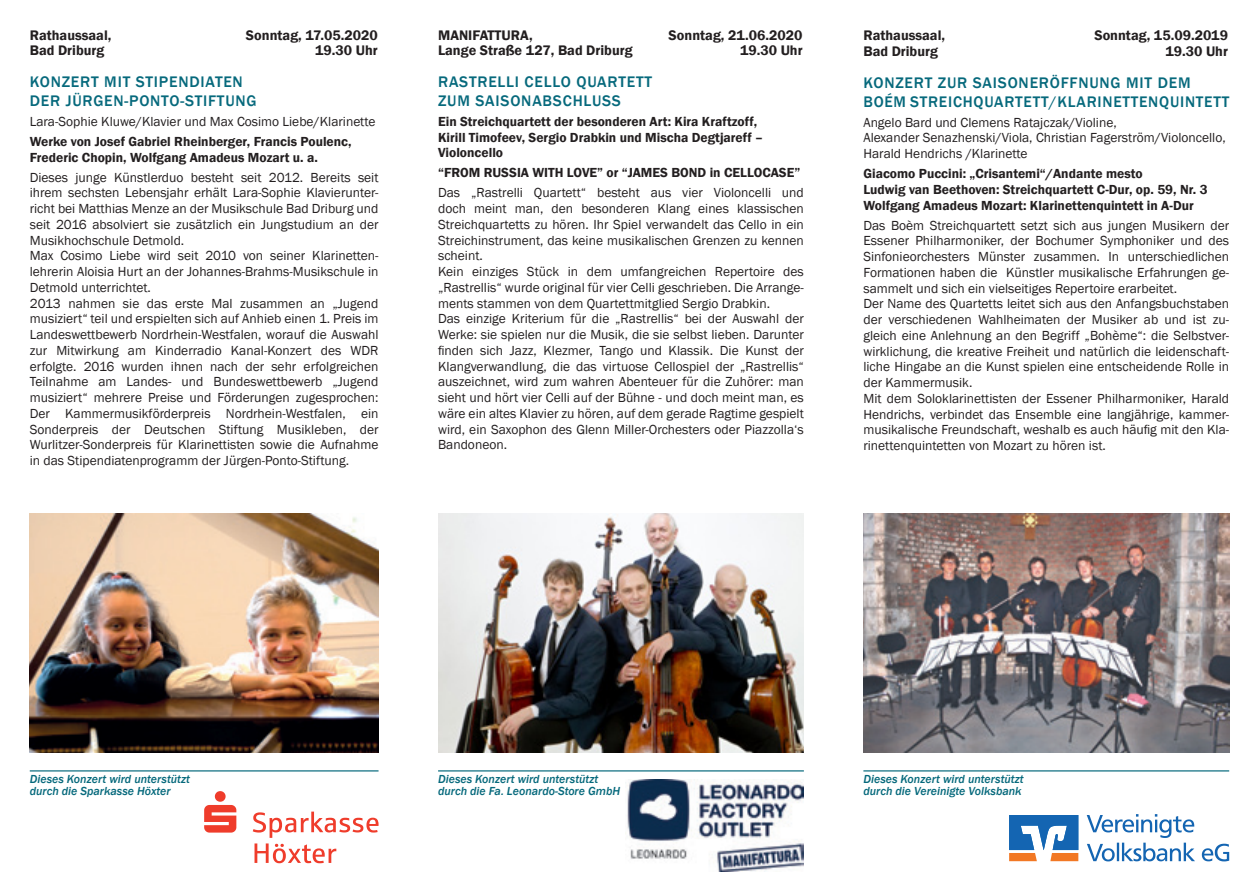
<style>
.page{position:relative;width:1259px;height:893px;background:#fff}
.page>*{position:absolute;margin:0;border:0;box-sizing:border-box;transform-origin:0 0}
.t1{font:500 15.75px/18.8px "Franklin Gothic";letter-spacing:.05em;color:#06697c}
.t2{font:600 14.25px "Franklin Gothic";color:#231f20}
.t3{font:13.5px/15.8px "Franklin Gothic";color:#231f20}
.t4{font:600 13.5px/15.8px "Franklin Gothic";color:#231f20}
.t5{font:italic 500 12px/12px "Franklin Gothic";color:#06697c}
</style>
<div class="page">
<hr style="left:863px;top:770px;width:366px;height:1px;background:#06697c">
<hr style="left:438px;top:770px;width:366px;height:1px;background:#06697c">
<hr style="left:30px;top:770px;width:348px;height:1px;background:#06697c">
<img style="left:863px;top:514px;width:366px;height:238px">
<img style="left:438px;top:513px;width:366px;height:239px">
<img style="left:30px;top:513px;width:348px;height:239px">
<svg style="left:204px;top:791px;width:32px;height:42px"></svg>
<svg style="left:253px;top:812px;width:125px;height:51px"></svg>
<img style="left:625px;top:779px;width:179px;height:93px">
<svg style="left:1086px;top:814px;width:143px;height:47px"></svg>
<svg style="left:1009px;top:815px;width:69px;height:46px"></svg>
<p class="t2" style="left:30px;top:26px;width:83px">Rathaussaal,</p>
<p class="t2" style="left:246px;top:26px;width:133px">Sonntag, 17.05.2020</p>
<p class="t2" style="left:30px;top:42px;width:76px">Bad Driburg</p>
<p class="t2" style="left:315px;top:42px;width:64px">19.30 Uhr</p>
<p class="t1" style="left:30px;top:73px;width:228px">KONZERT MIT STIPENDIATEN<br>DER JÜRGEN-PONTO-STIFTUNG</p>
<p class="t3" style="left:30px;top:114px;width:347px">Lara-Sophie Kluwe/Klavier und Max Cosimo Liebe/Klarinette</p>
<p class="t4" style="left:30px;top:134px;width:323px">Werke von Josef Gabriel Rheinberger, Francis Poulenc,<br>Frederic Chopin, Wolfgang Amadeus Mozart u. a.</p>
<p class="t3" style="left:30px;top:169px;width:350px">Dieses junge Künstlerduo besteht seit 2012. Bereits seit ihrem sechsten Lebensjahr erhält Lara-Sophie Klavierunter&shy;richt bei Matthias Menze an der Musikschule Bad Driburg und seit 2016 absolviert sie zusätzlich ein Jungstudium an der Musikhochschule Detmold.<br>Max Cosimo Liebe wird seit 2010 von seiner Klarinetten&shy;lehrerin Aloisia Hurt an der Johannes-Brahms-Musikschule in Detmold unterrichtet.<br>2013 nahmen sie das erste Mal zusammen an „Jugend musiziert“ teil und erspielten sich auf Anhieb einen 1. Preis im Landeswettbewerb Nordrhein-Westfalen, worauf die Auswahl zur Mitwirkung am Kinderradio Kanal-Konzert des WDR erfolgte. 2016 wurden ihnen nach der sehr erfolgreichen Teilnahme am Landes- und Bundeswettbewerb „Jugend musiziert“ mehrere Preise und Förderungen zugesprochen:<br>Der Kammermusikförderpreis Nordrhein-Westfalen, ein Sonderpreis der Deutschen Stiftung Musikleben, der Wurlitzer-Sonderpreis für Klarinettisten sowie die Aufnahme in das Stipendiatenprogramm der Jürgen-Ponto-Stiftung.</p>
<p class="t2" style="left:438px;top:26px;width:96px">MANIFATTURA,</p>
<p class="t2" style="left:668px;top:26px;width:136px">Sonntag, 21.06.2020</p>
<p class="t2" style="left:438px;top:42px;width:196px">Lange Straße 127, Bad Driburg</p>
<p class="t2" style="left:740px;top:42px;width:64px">19.30 Uhr</p>
<p class="t1" style="left:438px;top:73px;width:215px">RASTRELLI CELLO QUARTETT<br>ZUM SAISONABSCHLUSS</p>
<p class="t4" style="left:438px;top:114px;width:326px">Ein Streichquartett der besonderen Art: Kira Kraftzoff,<br>Kirill Timofeev, Sergio Drabkin und Mischa Degtjareff –<br>Violoncello</p>
<p class="t4" style="left:438px;top:165px;width:364px">“FROM RUSSIA WITH LOVE” or “JAMES BOND in CELLOCASE”</p>
<p class="t3" style="left:438px;top:185px;width:367px">Das „Rastrelli Quartett“ besteht aus vier Violoncelli und doch meint man, den besonderen Klang eines klassischen Streichquartetts zu hören. Ihr Spiel verwandelt das Cello in ein Streichinstrument, das keine musikalischen Grenzen zu kennen scheint.<br>Kein einziges Stück in dem umfangreichen Repertoire des „Rastrellis“ wurde original für vier Celli geschrieben. Die Arrange&shy;ments stammen von dem Quartettmitglied Sergio Drabkin.<br>Das einzige Kriterium für die „Rastrellis“ bei der Auswahl der Werke: sie spielen nur die Musik, die sie selbst lieben. Darunter finden sich Jazz, Klezmer, Tango und Klassik. Die Kunst der Klangverwandlung, die das virtuose Cellospiel der „Rastrellis“ auszeichnet, wird zum wahren Abenteuer für die Zuhörer: man sieht und hört vier Celli auf der Bühne - und doch meint man, es wäre ein altes Klavier zu hören, auf dem gerade Ragtime gespielt wird, ein Saxophon des Glenn Miller-Orchesters oder Piazzolla‘s Bandoneon.</p>
<p class="t2" style="left:863px;top:26px;width:83px">Rathaussaal,</p>
<p class="t2" style="left:1094px;top:26px;width:135px">Sonntag, 15.09.2019</p>
<p class="t2" style="left:863px;top:43px;width:76px">Bad Driburg</p>
<p class="t2" style="left:1165px;top:43px;width:64px">19.30 Uhr</p>
<p class="t1" style="left:863px;top:73px;width:367px">KONZERT ZUR SAISONERÖFFNUNG MIT DEM<br>BOÉM STREICHQUARTETT/KLARINETTENQUINTETT</p>
<p class="t3" style="left:863px;top:114px;width:364px">Angelo Bard und Clemens Ratajczak/Violine,<br>Alexander Senazhenski/Viola, Christian Fagerström/Violoncello,<br>Harald Hendrichs /Klarinette</p>
<p class="t4" style="left:863px;top:166px;width:346px">Giacomo Puccini: „Crisantemi“/Andante mesto<br>Ludwig van Beethoven: Streichquartett C-Dur, op. 59, Nr. 3<br>Wolfgang Amadeus Mozart: Klarinettenquintett in A-Dur</p>
<p class="t3" style="left:863px;top:217px;width:367px">Das Boèm Streichquartett setzt sich aus jungen Musikern der Essener Philharmoniker, der Bochumer Symphoniker und des Sinfonieorchesters Münster zusammen. In unterschiedlichen Formationen haben die Künstler musikalische Erfahrungen ge&shy;sammelt und sich ein vielseitiges Repertoire erarbeitet.<br>Der Name des Quartetts leitet sich aus den Anfangsbuchstaben der verschiedenen Wahlheimaten der Musiker ab und ist zu&shy;gleich eine Anlehnung an den Begriff „Bohème“: die Selbstver&shy;wirklichung, die kreative Freiheit und natürlich die leidenschaft&shy;liche Hingabe an die Kunst spielen eine entscheidende Rolle in der Kammermusik.<br>Mit dem Soloklarinettisten der Essener Philharmoniker, Harald Hendrichs, verbindet das Ensemble eine langjährige, kammer&shy;musikalische Freundschaft, weshalb es auch häufig mit den Kla&shy;rinettenquintetten von Mozart zu hören ist.</p>
<p class="t5" style="left:30px;top:774px;width:162px">Dieses Konzert wird unterstützt durch die Sparkasse Höxter</p>
<p class="t5" style="left:438px;top:774px;width:184px">Dieses Konzert wird unterstützt durch die Fa. Leonardo-Store GmbH</p>
<p class="t5" style="left:863px;top:774px;width:162px">Dieses Konzert wird unterstützt durch die Vereinigte Volksbank</p>
</div>
